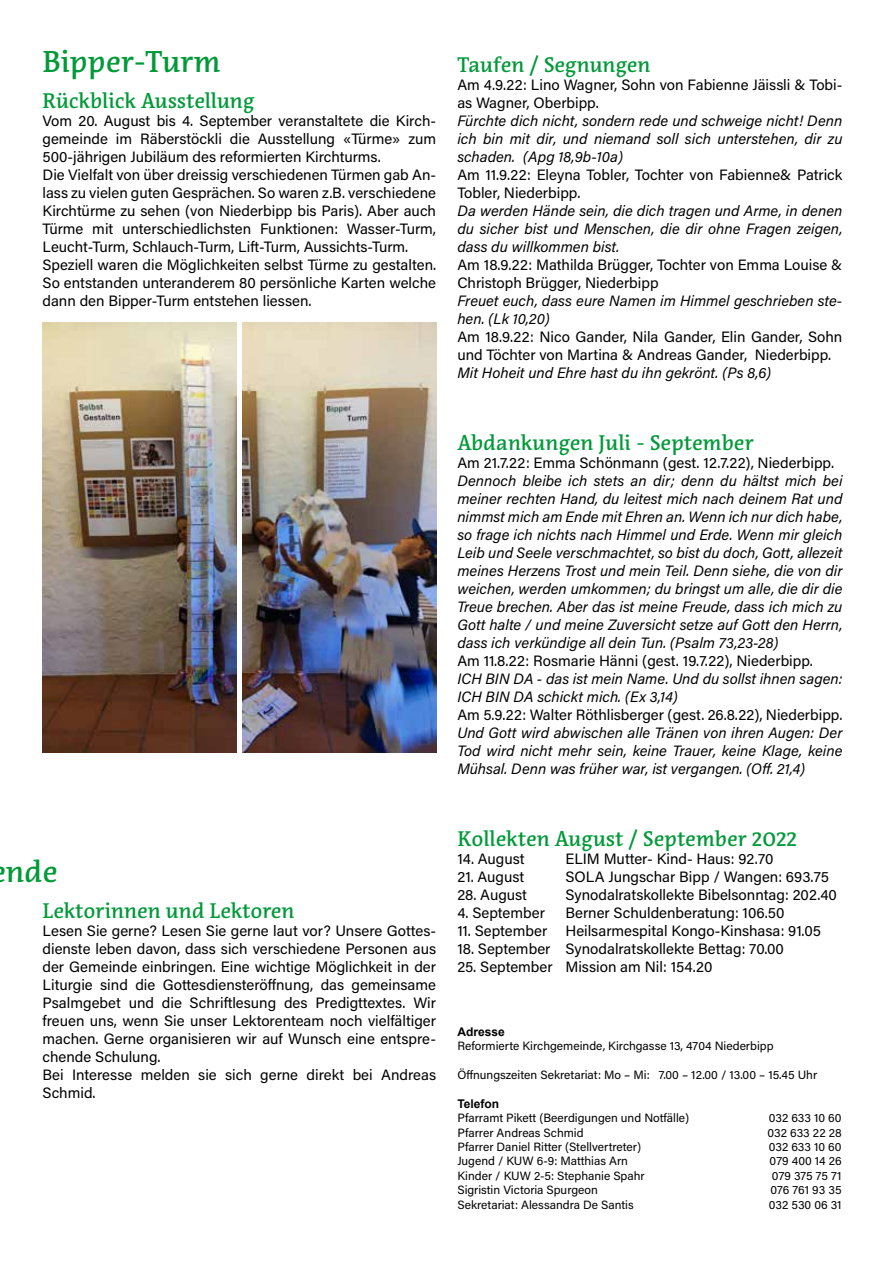
<style>
.page{position:relative;width:885px;height:1263px;background:#fff}
.page>*{position:absolute;margin:0;border:0;box-sizing:border-box;transform-origin:0 0}
.t1{font:500 30px "Acuta";color:#029939}
.t2{font:500 21px "Acuta";color:#029939}
.t3{font:15px/18px "Acumin Pro";color:#000}
.t4{font:italic 15px/18px "Acumin Pro";color:#000;text-align:justify}
.t5{font:12px "Acumin Pro";color:#000}
.t6{font:700 12px "Arial";color:#000}
</style>
<div class="page">
<img style="left:242px;top:322px;width:194px;height:431px">
<img style="left:43px;top:322px;width:193px;height:431px">
<h1 class="t1" style="left:43px;top:44px;width:179px">Bipper-Turm</h1>
<h2 class="t2" style="left:43px;top:88px;width:214px">Rückblick Ausstellung</h2>
<p class="t3" style="left:43px;top:111px;width:395px">Vom 20. August bis 4. September veranstaltete die Kirch&shy;gemeinde im Räberstöckli die Ausstellung «Türme» zum 500-jährigen Jubiläum des reformierten Kirchturms.<br>Die Vielfalt von über dreissig verschiedenen Türmen gab An&shy;lass zu vielen guten Gesprächen. So waren z.B. verschiedene Kirchtürme zu sehen (von Niederbipp bis Paris). Aber auch Türme mit unterschiedlichsten Funktionen: Wasser-Turm, Leucht-Turm, Schlauch-Turm, Lift-Turm, Aussichts-Turm.<br>Speziell waren die Möglichkeiten selbst Türme zu gestalten.<br>So entstanden unteranderem 80 persönliche Karten welche dann den Bipper-Turm entstehen liessen.</p>
<h1 class="t1" style="left:6px;top:854px;width:53px">nde</h1>
<h2 class="t2" style="left:43px;top:898px;width:253px">Lektorinnen und Lektoren</h2>
<p class="t3" style="left:43px;top:921px;width:395px">Lesen Sie gerne? Lesen Sie gerne laut vor? Unsere Gottes&shy;dienste leben davon, dass sich verschiedene Personen aus der Gemeinde einbringen. Eine wichtige Möglichkeit in der Liturgie sind die Gottesdiensteröffnung, das gemeinsame Psalmgebet und die Schriftlesung des Predigttextes. Wir freuen uns, wenn Sie unser Lektorenteam noch vielfältiger machen. Gerne organisieren wir auf Wunsch eine entspre&shy;chende Schulung.<br>Bei Interesse melden sie sich gerne direkt bei Andreas Schmid.</p>
<h2 class="t2" style="left:457px;top:52px;width:195px">Taufen / Segnungen</h2>
<p class="t3" style="left:457px;top:75px;width:386px">Am 4.9.22: Lino Wagner, Sohn von Fabienne Jäissli &amp; Tobi&shy;as Wagner, Oberbipp.</p>
<p class="t4" style="left:457px;top:111px;width:386px">Fürchte dich nicht, sondern rede und schweige nicht! Denn ich bin mit dir, und niemand soll sich unterstehen, dir zu schaden. (Apg 18,9b-10a)</p>
<p class="t3" style="left:457px;top:165px;width:386px">Am 11.9.22: Eleyna Tobler, Tochter von Fabienne&amp; Patrick<br>Tobler, Niederbipp.</p>
<p class="t4" style="left:457px;top:201px;width:386px">Da werden Hände sein, die dich tragen und Arme, in denen du sicher bist und Menschen, die dir ohne Fragen zeigen, dass du willkommen bist.</p>
<p class="t3" style="left:457px;top:255px;width:386px">Am 18.9.22: Mathilda Brügger, Tochter von Emma Louise &amp;<br>Christoph Brügger, Niederbipp</p>
<p class="t4" style="left:457px;top:291px;width:386px">Freuet euch, dass eure Namen im Himmel geschrieben ste&shy;hen. (Lk 10,20)</p>
<p class="t3" style="left:457px;top:327px;width:386px">Am 18.9.22: Nico Gander, Nila Gander, Elin Gander, Sohn und Töchter von Martina &amp; Andreas Gander, Niederbipp.</p>
<p class="t4" style="left:457px;top:363px;width:315px">Mit Hoheit und Ehre hast du ihn gekrönt. (Ps 8,6)</p>
<h2 class="t2" style="left:457px;top:430px;width:298px">Abdankungen Juli - September</h2>
<p class="t3" style="left:457px;top:453px;width:378px">Am 21.7.22: Emma Schönmann (gest. 12.7.22), Niederbipp.</p>
<p class="t4" style="left:457px;top:471px;width:386px">Dennoch bleibe ich stets an dir; denn du hältst mich bei meiner rechten Hand, du leitest mich nach deinem Rat und nimmst mich am Ende mit Ehren an. Wenn ich nur dich habe, so frage ich nichts nach Himmel und Erde. Wenn mir gleich Leib und Seele verschmachtet, so bist du doch, Gott, allezeit meines Herzens Trost und mein Teil. Denn siehe, die von dir weichen, werden umkommen; du bringst um alle, die dir die Treue brechen. Aber das ist meine Freude, dass ich mich zu Gott halte / und meine Zuversicht setze auf Gott den Herrn, dass ich verkündige all dein Tun. (Psalm 73,23-28)</p>
<p class="t3" style="left:457px;top:651px;width:357px">Am 11.8.22: Rosmarie Hänni (gest. 19.7.22), Niederbipp.</p>
<p class="t4" style="left:457px;top:669px;width:386px">ICH BIN DA - das ist mein Name. Und du sollst ihnen sagen:<br>ICH BIN DA schickt mich. (Ex 3,14)</p>
<p class="t3" style="left:457px;top:705px;width:386px">Am 5.9.22: Walter Röthlisberger (gest. 26.8.22), Niederbipp.</p>
<p class="t4" style="left:457px;top:723px;width:386px">Und Gott wird abwischen alle Tränen von ihren Augen: Der Tod wird nicht mehr sein, keine Trauer, keine Klage, keine Mühsal. Denn was früher war, ist vergangen. (Off. 21,4)</p>
<h2 class="t2" style="left:457px;top:826px;width:341px">Kollekten August / September 2022</h2>
<p class="t3" style="left:457px;top:849px;width:69px">14. August</p>
<p class="t3" style="left:565px;top:849px;width:210px">ELIM Mutter- Kind- Haus: 92.70</p>
<p class="t3" style="left:457px;top:867px;width:68px">21. August</p>
<p class="t3" style="left:565px;top:867px;width:265px">SOLA Jungschar Bipp / Wangen: 693.75</p>
<p class="t3" style="left:457px;top:885px;width:71px">28. August</p>
<p class="t3" style="left:565px;top:885px;width:273px">Synodalratskollekte Bibelsonntag: 202.40</p>
<p class="t3" style="left:457px;top:903px;width:89px">4. September</p>
<p class="t3" style="left:565px;top:903px;width:220px">Berner Schuldenberatung: 106.50</p>
<p class="t3" style="left:457px;top:921px;width:365px">11. September Heilsarmespital Kongo-Kinshasa: 91.05</p>
<p class="t3" style="left:457px;top:939px;width:328px">18. September Synodalratskollekte Bettag: 70.00</p>
<p class="t3" style="left:457px;top:957px;width:256px">25. September Mission am Nil: 154.20</p>
<p class="t6" style="left:457px;top:1023px;width:49px">Adresse</p>
<p class="t5" style="left:457px;top:1037px;width:318px">Reformierte Kirchgemeinde, Kirchgasse 13, 4704 Niederbipp</p>
<p class="t5" style="left:457px;top:1066px;width:361px">Öffnungszeiten Sekretariat: Mo – Mi: 7.00 – 12.00 / 13.00 – 15.45 Uhr</p>
<p class="t6" style="left:457px;top:1095px;width:43px">Telefon</p>
<p class="t5" style="left:457px;top:1109px;width:233px">Pfarramt Pikett (Beerdigungen und Notfälle)</p>
<p class="t5" style="left:768px;top:1109px;width:74px">032 633 10 60</p>
<p class="t5" style="left:457px;top:1124px;width:128px">Pfarrer Andreas Schmid</p>
<p class="t5" style="left:767px;top:1124px;width:76px">032 633 22 28</p>
<p class="t5" style="left:457px;top:1138px;width:185px">Pfarrer Daniel Ritter (Stellvertreter)</p>
<p class="t5" style="left:768px;top:1138px;width:74px">032 633 10 60</p>
<p class="t5" style="left:457px;top:1153px;width:172px">Jugend / KUW 6-9: Matthias Arn</p>
<p class="t5" style="left:769px;top:1153px;width:73px">079 400 14 26</p>
<p class="t5" style="left:457px;top:1167px;width:189px">Kinder / KUW 2-5: Stephanie Spahr</p>
<p class="t5" style="left:771px;top:1167px;width:71px">079 375 75 71</p>
<p class="t5" style="left:457px;top:1181px;width:142px">Sigristin Victoria Spurgeon</p>
<p class="t5" style="left:770px;top:1181px;width:73px">076 761 93 35</p>
<p class="t5" style="left:457px;top:1196px;width:178px">Sekretariat: Alessandra De Santis</p>
<p class="t5" style="left:768px;top:1196px;width:74px">032 530 06 31</p>
</div>
